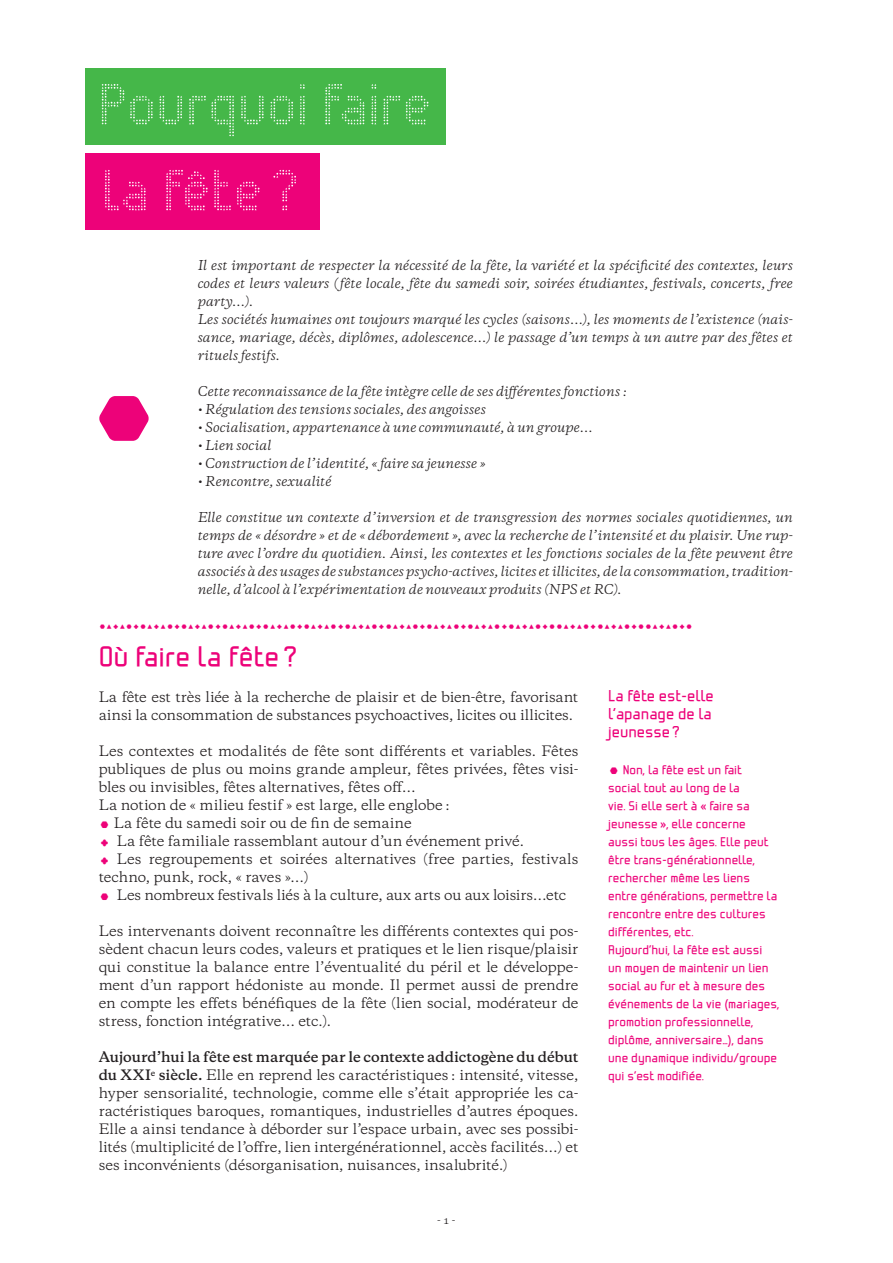
<style>
.page{position:relative;width:893px;height:1263px;background:#fff}
.page>*{position:absolute;margin:0;border:0;box-sizing:border-box;transform-origin:0 0}
.t1{font:54px/85.9px "Addict Title";letter-spacing:-.005em;color:#fff}
.t2{font:700 27px "Addict";letter-spacing:-.005em;color:#ed0279}
.t3{font:700 15px/18px "Addict";color:#ed0279}
.t4{font:13.5px/18px "Galaxie Copernicus";letter-spacing:-.005em;color:#231f20}
.t5{font:13.5px "Addict Title";color:#ed0279}
.t6{font:italic 12.75px/18px "Galaxie Copernicus";letter-spacing:.01em;color:#231f20}
.t7{font:700 12px/18px "Addict";color:#ed0279}
.t8{font:10.5px "Galaxie Copernicus";color:#231f20}
.s1{font-family:"Addict Title";font-size:21px;color:#ed0279}
.s2{font-weight:600}
.s3{font-family:"Addict Title";font-weight:400;font-size:21px}
</style>
<div class="page">
<div style="left:85px;top:69px;width:360px;height:76px;background:#45b749"></div>
<div style="left:85px;top:153px;width:234px;height:76px;background:#ed0279"></div>
<svg style="left:99px;top:396px;width:50px;height:45px"></svg>
<h1 class="t1" style="left:98px;top:62px;width:335px">Pourquoi faire la fête?</h1>
<p class="t6" style="left:198px;top:256px;width:597px">Il est important de respecter la nécessité de la fête, la variété et la spécificité des contextes, leurs codes et leurs valeurs (fête locale, fête du samedi soir, soirées étudiantes, festivals, concerts, free party…).<br>Les sociétés humaines ont toujours marqué les cycles (saisons…), les moments de l’existence (nais&shy;sance, mariage, décès, diplômes, adolescence…) le passage d’un temps à un autre par des fêtes et rituels festifs.</p>
<p class="t6" style="left:198px;top:382px;width:431px">Cette reconnaissance de la fête intègre celle de ses différentes fonctions :</p>
<p class="t6" style="left:198px;top:400px;width:290px">• Régulation des tensions sociales, des angoisses</p>
<p class="t6" style="left:198px;top:418px;width:396px">• Socialisation, appartenance à une communauté, à un groupe…</p>
<p class="t6" style="left:198px;top:436px;width:75px">• Lien social</p>
<p class="t6" style="left:198px;top:454px;width:289px">• Construction de l’identité, « faire sa jeunesse »</p>
<p class="t6" style="left:198px;top:472px;width:135px">• Rencontre, sexualité</p>
<p class="t6" style="left:198px;top:508px;width:597px;text-align:justify">Elle constitue un contexte d’inversion et de transgression des normes sociales quotidiennes, un temps de « désordre » et de « débordement », avec la recherche de l’intensité et du plaisir. Une rup&shy;ture avec l’ordre du quotidien. Ainsi, les contextes et les fonctions sociales de la fête peuvent être associés à des usages de substances psycho-actives, licites et illicites, de la consommation, tradition&shy;nelle, d’alcool à l’expérimentation de nouveaux produits (NPS et RC).</p>
<p class="t5" style="left:99px;top:618px;width:596px">#%®%#®#%®%#®#%®%#®#%®%#®#%®%#®#%®%#®#%®%#®#%®%#®#%®%#®#%®%#®#%®%#®##%®%#®#%®%#®##%®%#®#</p>
<h2 class="t2" style="left:99px;top:640px;width:200px">Où faire la fête?</h2>
<p class="t4" style="left:99px;top:688px;width:481px">La fête est très liée à la recherche de plaisir et de bien-être, favorisant ainsi la consommation de substances psychoactives, licites ou illicites.</p>
<p class="t4" style="left:99px;top:742px;width:481px">Les contextes et modalités de fête sont différents et variables. Fêtes publiques de plus ou moins grande ampleur, fêtes privées, fêtes visi&shy;bles ou invisibles, fêtes alternatives, fêtes off…<br>La notion de « milieu festif » est large, elle englobe :<br><span class="s1">#</span> La fête du samedi soir ou de fin de semaine<br><span class="s1">Ø</span> La fête familiale rassemblant autour d’un événement privé.<br><span class="s1">Ø</span> Les regroupements et soirées alternatives (free parties, festivals techno, punk, rock, « raves »…)<br><span class="s1">#</span> Les nombreux festivals liés à la culture, aux arts ou aux loisirs…etc</p>
<p class="t4" style="left:99px;top:922px;width:481px;text-align:justify">Les intervenants doivent reconnaître les différents contextes qui pos&shy;sèdent chacun leurs codes, valeurs et pratiques et le lien risque/plaisir qui constitue la balance entre l’éventualité du péril et le développe&shy;ment d’un rapport hédoniste au monde. Il permet aussi de prendre en compte les effets bénéfiques de la fête (lien social, modérateur de stress, fonction intégrative… etc.).</p>
<p class="t4" style="left:99px;top:1048px;width:481px;text-align:justify"><span class="s2">Aujourd’hui la fête est marquée par le contexte addictogène du début du XXI</span><sup>e</sup> <span class="s2">siècle.</span> Elle en reprend les caractéristiques : intensité, vitesse, hyper sensorialité, technologie, comme elle s’était appropriée les ca&shy;ractéristiques baroques, romantiques, industrielles d’autres époques.<br>Elle a ainsi tendance à déborder sur l’espace urbain, avec ses possibi&shy;lités (multiplicité de l’offre, lien intergénérationnel, accès facilités…) et ses inconvénients (désorganisation, nuisances, insalubrité.)</p>
<p class="t3" style="left:608px;top:686px;width:107px">La fête est-elle l’apanage de la jeunesse?</p>
<p class="t7" style="left:608px;top:761px;width:173px"><span class="s3">#</span> Non, la fête est un fait<br>social tout au long de la<br>vie. Si elle sert à « faire sa jeunesse », elle concerne<br>aussi tous les âges. Elle peut être trans-générationnelle, rechercher même les liens entre générations, permettre la rencontre entre des cultures différentes, etc.<br>Aujourd’hui, la fête est aussi<br>un moyen de maintenir un lien social au fur et à mesure des événements de la vie (mariages, promotion professionnelle, diplôme, anniversaire…), dans une dynamique individu/groupe qui s’est modifiée.</p>
<p class="t8" style="left:437px;top:1213px;width:20px">- 1 -</p>
</div>
